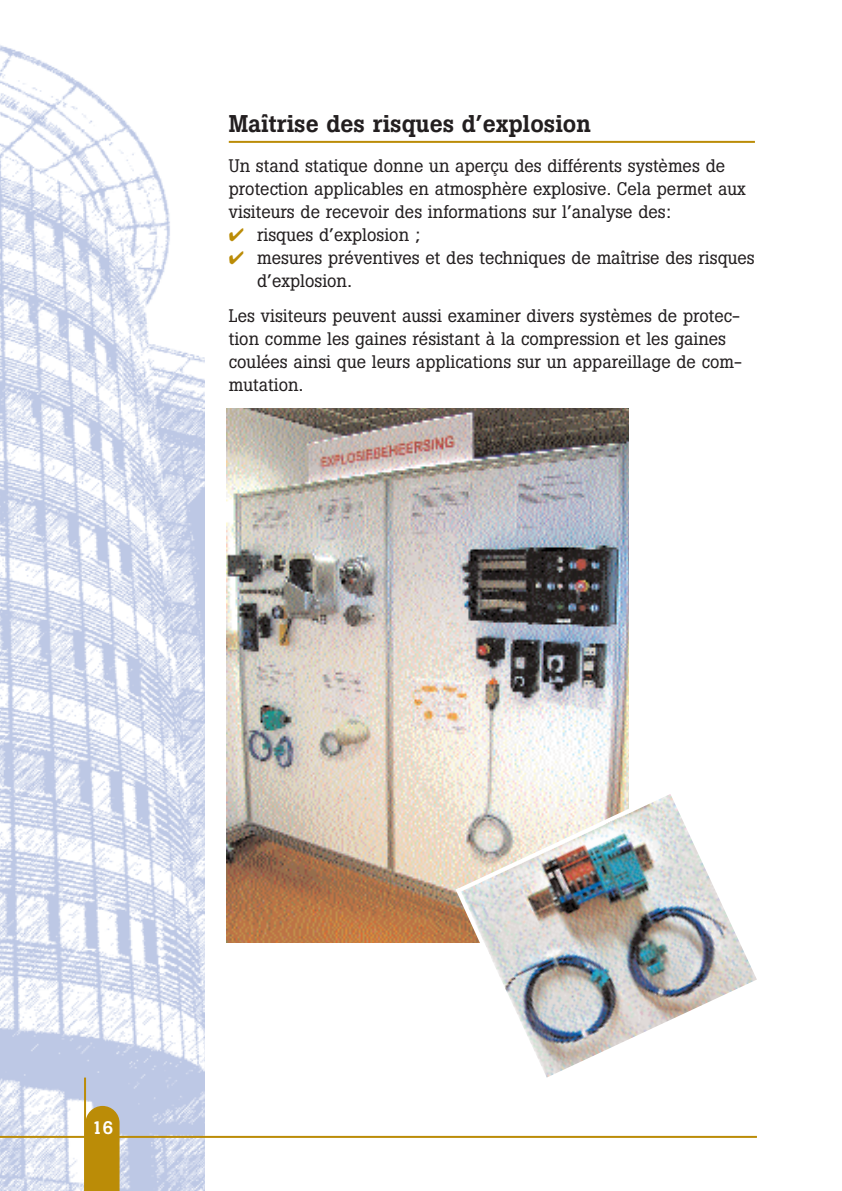
<style>
.page{position:relative;width:842px;height:1191px;background:#fff}
.page>*{position:absolute;margin:0;border:0;box-sizing:border-box;transform-origin:0 0}
.t1{font:500 24px "Boton";color:#231f20}
.t2{font:18px/23px "Boton";color:#231f20}
.t3{font:500 18px "Boton";color:#fff}
.s1{color:#bb8c07}
</style>
<div class="page">
<img style="left:0;top:45px;width:204px;height:1146px">
<svg style="left:86px;top:1106px;width:34px;height:85px;background:#bc9013"></svg>
<hr style="left:0;top:1135px;width:757px;height:2px;background:#bb8c07">
<hr style="left:84px;top:1077px;width:2px;height:114px;background:#bb8c07">
<hr style="left:229px;top:141px;width:526px;height:2px;background:#bb8c07">
<img style="left:227px;top:408px;width:401px;height:534px">
<img style="left:460px;top:794px;width:297px;height:283px">
<img style="left:452px;top:803px;width:187px;height:160px">
<h1 class="t1" style="left:229px;top:115px;width:364px">Maîtrise des risques d’explosion</h1>
<p class="t2" style="left:229px;top:156px;width:519px">Un stand statique donne un aperçu des différents systèmes de protection applicables en atmosphère explosive. Cela permet aux visiteurs de recevoir des informations sur l’analyse des:</p>
<p class="t2" style="left:229px;top:225px;width:193px"><span class="s1">✔</span> risques d’explosion ;</p>
<p class="t2" style="left:257px;top:248px;width:499px;text-indent:-28px"><span class="s1">✔</span> mesures préventives et des techniques de maîtrise des risques d’explosion.</p>
<p class="t2" style="left:229px;top:306px;width:515px">Les visiteurs peuvent aussi examiner divers systèmes de protec&shy;tion comme les gaines résistant à la compression et les gaines coulées ainsi que leurs applications sur un appareillage de com&shy;mutation.</p>
<p class="t3" style="left:92px;top:1121px;width:23px">16</p>
</div>
